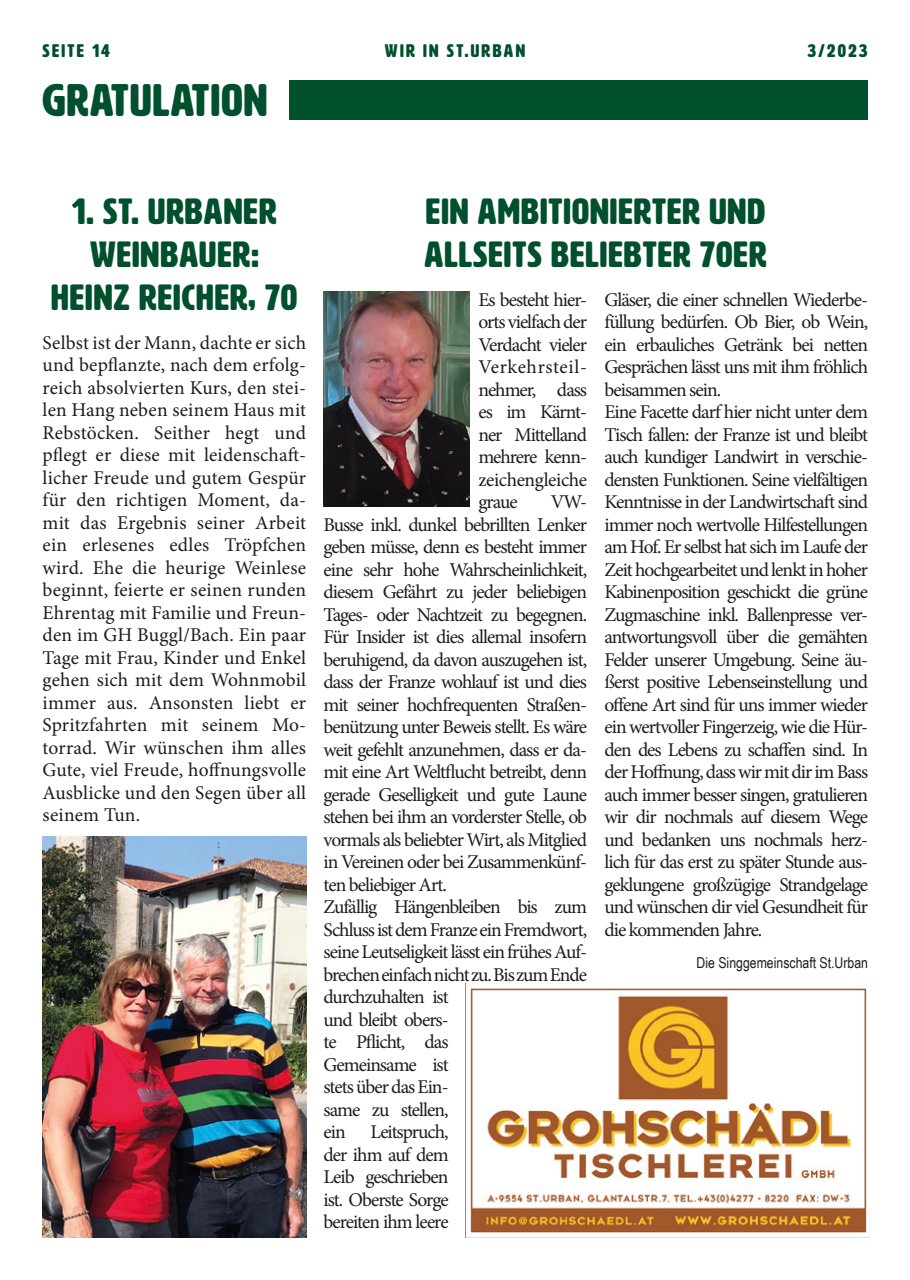
<style>
.page{position:relative;width:910px;height:1280px;background:#fff}
.page>*{position:absolute;margin:0;border:0;box-sizing:border-box;transform-origin:0 0}
.t1{font:45px "HWT Artz";letter-spacing:.03em;color:#00502d}
.t2{font:36px/43.2px "HWT Artz";letter-spacing:.03em;color:#00502d;text-align:center}
.t3{font:19.5px/22.5px "Minion Pro";letter-spacing:-.05em;color:#1d1d1b;text-align:justify}
.t4{font:18px "HWT Artz";letter-spacing:.13em;color:#00502d}
.t5{font:15px "Arial Narrow";color:#1d1d1b}
</style>
<div class="page">
<div style="left:289px;top:80px;width:578px;height:39px;background:#00502d"></div>
<img style="left:466px;top:986px;width:401px;height:247px">
<img style="left:324px;top:292px;width:146px;height:214px">
<img style="left:43px;top:836px;width:263px;height:401px">
<p class="t4" style="left:43px;top:41px;width:69px">SEITE 14</p>
<p class="t4" style="left:385px;top:41px;width:142px">WIR IN ST.URBAN</p>
<p class="t4" style="left:808px;top:41px;width:61px">3/2023</p>
<p class="t1" style="left:43px;top:77px;width:226px">GRATULATION</p>
<p class="t2" style="left:72px;top:190px;width:206px">1. ST. URBANER<br>WEINBAUER:</p>
<p class="t2" style="left:51px;top:276px;width:248px">HEINZ REICHER, 70</p>
<p class="t3" style="left:43px;top:331px;width:265px">Selbst ist der Mann, dachte er sich und bepflanzte, nach dem erfolg&shy;reich absolvierten Kurs, den stei&shy;len Hang neben seinem Haus mit Rebstöcken. Seither hegt und pflegt er diese mit leidenschaft&shy;licher Freude und gutem Gespür für den richtigen Moment, da&shy;mit das Ergebnis seiner Arbeit ein erlesenes edles Tröpfchen wird. Ehe die heurige Weinlese beginnt, feierte er seinen runden Ehrentag mit Familie und Freun&shy;den im GH Buggl/Bach. Ein paar Tage mit Frau, Kinder und Enkel gehen sich mit dem Wohnmobil immer aus. Ansonsten liebt er Spritzfahrten mit seinem Mo&shy;torrad. Wir wünschen ihm alles Gute, viel Freude, hoffnungsvolle Ausblicke und den Segen über all seinem Tun.</p>
<p class="t2" style="left:426px;top:190px;width:341px">EIN AMBITIONIERTER UND</p>
<p class="t2" style="left:424px;top:233px;width:343px">ALLSEITS BELIEBTER 70ER</p>
<p class="t3" style="left:478px;top:288px;width:110px">Es besteht hier&shy;orts vielfach der Verdacht vieler Verkehrsteil&shy;nehmer, dass es im Kärnt&shy;ner Mittelland mehrere kenn&shy;zeichengleiche graue</p>
<p class="t3" style="left:604px;top:288px;width:265px">Gläser, die einer schnellen Wiederbe&shy;füllung bedürfen. Ob Bier, ob Wein, ein erbauliches Getränk bei netten Gesprächen lässt uns mit ihm fröhlich beisammen sein.</p>
<p class="t3" style="left:604px;top:401px;width:265px">Eine Facette darf hier nicht unter dem Tisch fallen: der Franze ist und bleibt auch kundiger Landwirt in verschie&shy;densten Funktionen. Seine vielfältigen Kenntnisse in der Landwirtschaft sind immer noch wertvolle Hilfestellungen am Hof. Er selbst hat sich im Laufe der Zeit hochgearbeitet und lenkt in hoher Kabinenposition geschickt die grüne Zugmaschine inkl. Ballenpresse ver&shy;antwortungsvoll über die gemähten Felder unserer Umgebung. Seine äu&shy;ßerst positive Lebenseinstellung und offene Art sind für uns immer wieder ein wertvoller Fingerzeig, wie die Hür&shy;den des Lebens zu schaffen sind. In der Hoffnung, dass wir mit dir im Bass auch immer besser singen, gratulieren wir dir nochmals auf diesem Wege und bedanken uns nochmals herz&shy;lich für das erst zu später Stunde aus&shy;geklungene großzügige Strandgelage und wünschen dir viel Gesundheit für die kommenden Jahre.</p>
<p class="t3" style="left:324px;top:491px;width:265px;text-indent:227px">VW-Busse inkl. dunkel bebrillten Lenker geben müsse, denn es besteht immer eine sehr hohe Wahrscheinlichkeit, diesem Gefährt zu jeder beliebigen Tages- oder Nachtzeit zu begegnen.<br>Für Insider ist dies allemal insofern beruhigend, da davon auszugehen ist, dass der Franze wohlauf ist und dies mit seiner hochfrequenten Straßen&shy;benützung unter Beweis stellt. Es wäre weit gefehlt anzunehmen, dass er da&shy;mit eine Art Weltflucht betreibt, denn gerade Geselligkeit und gute Laune stehen bei ihm an vorderster Stelle, ob vormals als beliebter Wirt, als Mitglied in Vereinen oder bei Zusammenkünf&shy;ten beliebiger Art.</p>
<p class="t3" style="left:324px;top:896px;width:265px;text-align:left">Zufällig Hängenbleiben bis zum<br>Schluss ist dem Franze ein Fremdwort, seine Leutseligkeit lässt ein frühes Auf&shy;brechen einfach nicht zu. Bis zum Ende durchzuhalten ist<br>und bleibt obers-<br>te Pflicht, das<br>Gemeinsame ist<br>stets über das Ein-<br>same zu stellen,<br>ein</p>
<p class="t5" style="left:696px;top:951px;width:173px">Die Singgemeinschaft St.Urban</p>
<p class="t3" style="left:324px;top:1121px;width:127px;text-indent:47px">Leitspruch, der ihm auf dem Leib geschrieben ist. Oberste Sorge bereiten ihm leere</p>
</div>
